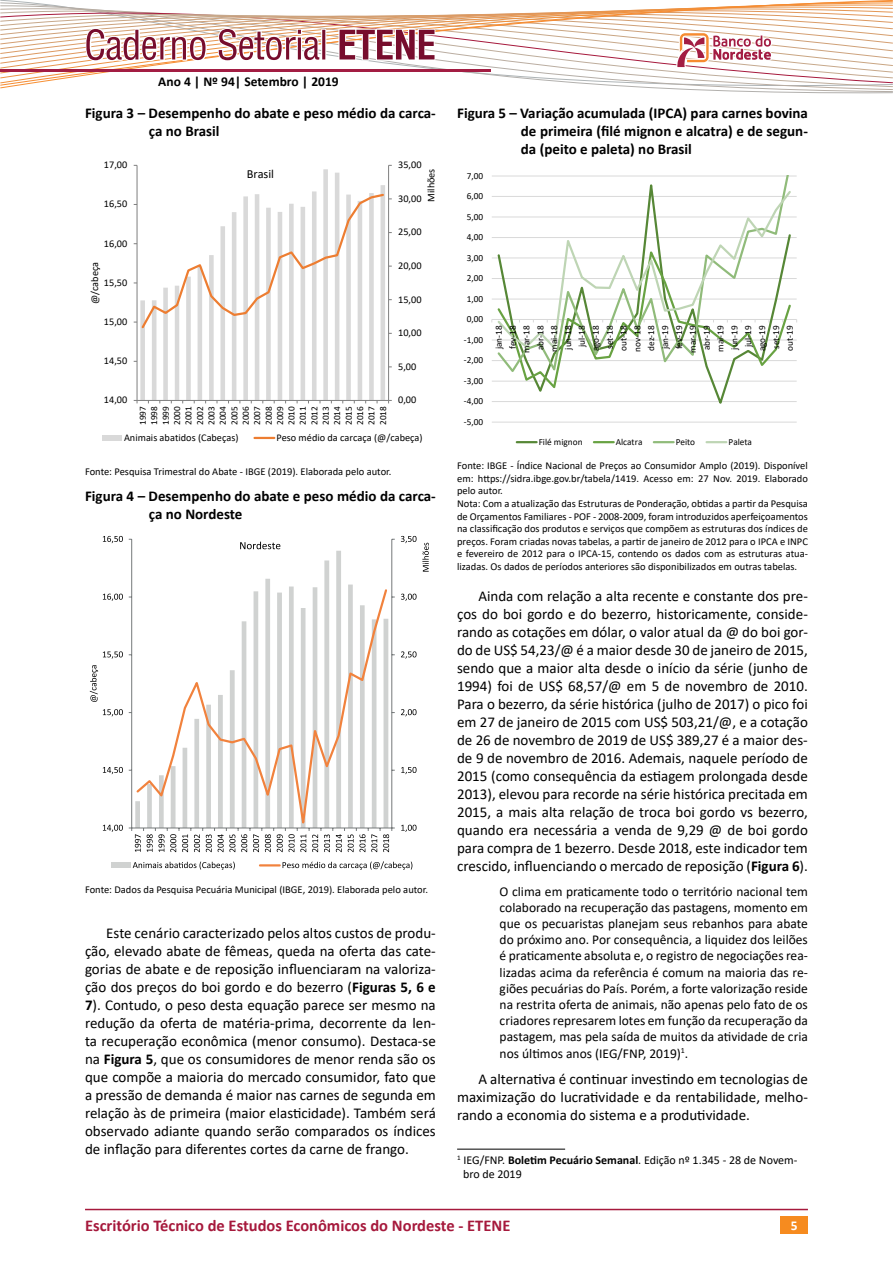
<style>
.page{position:relative;width:893px;height:1263px;background:#fff}
.page>*{position:absolute;margin:0;border:0;box-sizing:border-box;transform-origin:0 0}
.t1{font:700 16.5px "Calibri";color:#a6193c}
.t2{font:15px/18px "Calibri";color:#000;text-align:justify}
.t3{font:700 15px/18px "Calibri";color:#000}
.t4{font:13.5px/16.2px "Calibri";color:#000;text-align:justify}
.t5{font:700 13.5px "Calibri";color:#000}
.t6{font:700 13.5px "Calibri";color:#fff}
.t7{font:12.45px "Calibri";color:#000}
.t8{font:12px/14.4px "Calibri";color:#000}
.t9{font:10.5px/12.6px "Calibri";color:#000}
.t10{font:10.2px "Calibri";color:#000}
.t11{font:9.3px/11.4px "Calibri";color:#000;text-align:justify}
.s1{font-weight:700}
</style>
<div class="page">
<div style="left:781px;top:1216px;width:27px;height:17px;background:#f68b1f"></div>
<hr style="left:85px;top:1209px;width:723px;height:1px;background:#a6193c">
<svg style="left:140px;top:392px;width:245px;height:8px"></svg>
<hr style="left:137px;top:165px;width:1px;height:235px;background:#7f7f7f">
<hr style="left:137px;top:400px;width:252px;height:1px;background:#7f7f7f">
<hr style="left:388px;top:165px;width:1px;height:235px;background:#7f7f7f">
<div style="left:102px;top:435px;width:20px;height:6px;background:#d9d9d9"></div>
<hr style="left:254px;top:437px;width:20px;height:2px;background:#ed7d31">
<svg style="left:265px;top:551px;width:88px;height:37px"></svg>
<hr style="left:131px;top:539px;width:1px;height:289px;background:#75797a">
<hr style="left:391px;top:539px;width:1px;height:289px;background:#75797a">
<svg style="left:134px;top:588px;width:255px;height:240px"></svg>
<svg style="left:103px;top:825px;width:20px;height:7px"></svg>
<svg style="left:103px;top:767px;width:20px;height:7px"></svg>
<svg style="left:103px;top:709px;width:20px;height:7px"></svg>
<svg style="left:103px;top:651px;width:20px;height:8px"></svg>
<svg style="left:103px;top:594px;width:20px;height:7px"></svg>
<svg style="left:103px;top:536px;width:20px;height:7px"></svg>
<svg style="left:129px;top:828px;width:266px;height:24px"></svg>
<svg style="left:401px;top:825px;width:16px;height:7px"></svg>
<svg style="left:401px;top:767px;width:16px;height:7px"></svg>
<svg style="left:401px;top:709px;width:16px;height:7px"></svg>
<svg style="left:401px;top:651px;width:16px;height:8px"></svg>
<svg style="left:401px;top:594px;width:16px;height:7px"></svg>
<svg style="left:90px;top:665px;width:8px;height:37px"></svg>
<svg style="left:401px;top:536px;width:28px;height:36px"></svg>
<svg style="left:240px;top:542px;width:40px;height:7px"></svg>
<div style="left:111px;top:863px;width:19px;height:5px;background:#d0d2d1"></div>
<svg style="left:133px;top:862px;width:102px;height:8px"></svg>
<hr style="left:260px;top:864px;width:20px;height:2px;background:#f1823d">
<svg style="left:283px;top:861px;width:129px;height:9px"></svg>
<hr style="left:492px;top:422px;width:305px;height:1px;background:#d9d9d9">
<hr style="left:492px;top:401px;width:305px;height:1px;background:#d9d9d9">
<svg style="left:0;top:0;width:893px;height:392px"></svg>
<svg style="left:496px;top:176px;width:296px;height:200px"></svg>
<svg style="left:496px;top:189px;width:297px;height:164px"></svg>
<hr style="left:517px;top:441px;width:20px;height:2px;background:#568736">
<hr style="left:594px;top:441px;width:20px;height:2px;background:#68a242">
<hr style="left:654px;top:441px;width:20px;height:2px;background:#90bb7a">
<svg style="left:707px;top:441px;width:19px;height:2px"></svg>
<hr style="left:457px;top:1149px;width:108px;height:1px;background:#000">
<p class="t5" style="left:158px;top:72px;width:182px">Ano 4 | Nº 94| Setembro | 2019</p>
<p class="t3" style="left:149px;top:103px;width:289px;text-indent:-64px">Figura 3 – Desempenho do abate e peso médio da carca&shy;ça no Brasil</p>
<p class="t10" style="left:104px;top:158px;width:25px">17,00</p>
<p class="t10" style="left:104px;top:197px;width:25px">16,50</p>
<p class="t10" style="left:104px;top:236px;width:25px">16,00</p>
<p class="t10" style="left:88px;top:304px;width:44px;rotate:-90deg">@/cabeça</p>
<p class="t10" style="left:104px;top:275px;width:25px">15,50</p>
<p class="t10" style="left:104px;top:315px;width:25px">15,00</p>
<p class="t10" style="left:104px;top:354px;width:25px">14,50</p>
<p class="t10" style="left:104px;top:393px;width:25px">14,00</p>
<p class="t7" style="left:247px;top:165px;width:29px">Brasil</p>
<p class="t11" style="left:137px;top:425px;width:20px;rotate:-90deg">1997<br>1998<br>1999<br>2000<br>2001<br>2002<br>2003<br>2004<br>2005<br>2006<br>2007<br>2008<br>2009<br>2010<br>2011<br>2012<br>2013<br>2014<br>2015<br>2016<br>2017<br>2018</p>
<p class="t10" style="left:398px;top:158px;width:25px">35,00</p>
<p class="t10" style="left:424px;top:202px;width:35px;rotate:-90deg">Milhões</p>
<p class="t10" style="left:398px;top:191px;width:25px">30,00</p>
<p class="t10" style="left:398px;top:225px;width:25px">25,00</p>
<p class="t10" style="left:398px;top:259px;width:25px">20,00</p>
<p class="t10" style="left:398px;top:292px;width:25px">15,00</p>
<p class="t10" style="left:398px;top:326px;width:25px">10,00</p>
<p class="t10" style="left:398px;top:359px;width:20px">5,00</p>
<p class="t10" style="left:398px;top:393px;width:20px">0,00</p>
<p class="t10" style="left:124px;top:430px;width:116px">Animais abatidos (Cabeças)</p>
<p class="t10" style="left:276px;top:430px;width:148px">Peso médio da carcaça (@/cabeça)</p>
<p class="t9" style="left:85px;top:464px;width:308px">Fonte: Pesquisa Trimestral do Abate - IBGE (2019). Elaborada pelo autor.</p>
<p class="t3" style="left:149px;top:487px;width:289px;text-indent:-64px">Figura 4 – Desempenho do abate e peso médio da carca&shy;ça no Nordeste</p>
<p class="t9" style="left:85px;top:883px;width:344px">Fonte: Dados da Pesquisa Pecuária Municipal (IBGE, 2019). Elaborada pelo autor.</p>
<p class="t2" style="left:85px;top:923px;width:352px;text-indent:21px">Este cenário caracterizado pelos altos custos de produ&shy;ção, elevado abate de fêmeas, queda na oferta das cate&shy;gorias de abate e de reposição influenciaram na valoriza&shy;ção dos preços do boi gordo e do bezerro (<span class="s1">Figuras 5, 6 e 7</span>). Contudo, o peso desta equação parece ser mesmo na redução da oferta de matéria-prima, decorrente da len&shy;ta recuperação econômica (menor consumo). Destaca-se na <span class="s1">Figura 5</span>, que os consumidores de menor renda são os que compõe a maioria do mercado consumidor, fato que a pressão de demanda é maior nas carnes de segunda em relação às de primeira (maior elasticidade). Também será observado adiante quando serão comparados os índices de inflação para diferentes cortes da carne de frango.</p>
<p class="t3" style="left:521px;top:103px;width:289px;text-align:justify;text-indent:-64px">Figura 5 – Variação acumulada (IPCA) para carnes bovina de primeira (filé mignon e alcatra) e de segun&shy;da (peito e paleta) no Brasil</p>
<p class="t11" style="left:467px;top:170px;width:18px">7,00</p>
<p class="t11" style="left:467px;top:190px;width:18px">6,00</p>
<p class="t11" style="left:467px;top:211px;width:18px">5,00</p>
<p class="t11" style="left:467px;top:231px;width:18px">4,00</p>
<p class="t11" style="left:467px;top:252px;width:18px">3,00</p>
<p class="t11" style="left:467px;top:272px;width:18px">2,00</p>
<p class="t11" style="left:467px;top:293px;width:18px">1,00</p>
<p class="t11" style="left:467px;top:313px;width:18px">0,00</p>
<p class="t11" style="left:464px;top:334px;width:21px">-1,00</p>
<p class="t11" style="left:464px;top:354px;width:21px">-2,00</p>
<p class="t11" style="left:464px;top:375px;width:21px">-3,00</p>
<p class="t11" style="left:464px;top:395px;width:21px">-4,00</p>
<p class="t11" style="left:464px;top:416px;width:21px">-5,00</p>
<p class="t11" style="left:492px;top:353px;width:29px;line-height:13.8px;text-align:right;rotate:-90deg">jan-18 fev-18 mar-18 abr-18 mai-18 jun-18 jul-18 ago-18 set-18 out-18 nov-18 dez-18 jan-19 fev-19 mar-19 abr-19 mai-19 jun-19 jul-19 ago-19 set-19 out-19</p>
<p class="t11" style="left:539px;top:436px;width:45px">Filé mignon</p>
<p class="t11" style="left:616px;top:436px;width:28px">Alcatra</p>
<p class="t11" style="left:676px;top:436px;width:21px">Peito</p>
<p class="t11" style="left:728px;top:436px;width:25px">Paleta</p>
<p class="t9" style="left:457px;top:459px;width:352px">Fonte: IBGE - Índice Nacional de Preços ao Consumidor Amplo (2019). Disponível em: https://sidra.ibge.gov.br/tabela/1419. Acesso em: 27 Nov. 2019. Elaborado pelo autor.<br>Nota: Com a atualização das Estruturas de Ponderação, obtidas a partir da Pesquisa de Orçamentos Familiares - POF - 2008-2009, foram introduzidos aperfeiçoamentos na classificação dos produtos e serviços que compõem as estruturas dos índices de preços. Foram criadas novas tabelas, a partir de janeiro de 2012 para o IPCA e INPC e fevereiro de 2012 para o IPCA-15, contendo os dados com as estruturas atua&shy;lizadas. Os dados de períodos anteriores são disponibilizados em outras tabelas.</p>
<p class="t2" style="left:457px;top:586px;width:352px;text-indent:21px">Ainda com relação a alta recente e constante dos pre&shy;ços do boi gordo e do bezerro, historicamente, conside&shy;rando as cotações em dólar, o valor atual da @ do boi gor&shy;do de US$ 54,23/@ é a maior desde 30 de janeiro de 2015, sendo que a maior alta desde o início da série (junho de 1994) foi de US$ 68,57/@ em 5 de novembro de 2010.<br>Para o bezerro, da série histórica (julho de 2017) o pico foi em 27 de janeiro de 2015 com US$ 503,21/@, e a cotação de 26 de novembro de 2019 de US$ 389,27 é a maior des&shy;de 9 de novembro de 2016. Ademais, naquele período de 2015 (como consequência da estiagem prolongada desde 2013), elevou para recorde na série histórica precitada em 2015, a mais alta relação de troca boi gordo vs bezerro, quando era necessária a venda de 9,29 @ de boi gordo para compra de 1 bezerro. Desde 2018, este indicador tem crescido, influenciando o mercado de reposição (<span class="s1">Figura 6</span>).</p>
<p class="t4" style="left:500px;top:882px;width:310px">O clima em praticamente todo o território nacional tem colaborado na recuperação das pastagens, momento em que os pecuaristas planejam seus rebanhos para abate do próximo ano. Por consequência, a liquidez dos leilões é praticamente absoluta e, o registro de negociações rea&shy;lizadas acima da referência é comum na maioria das re&shy;giões pecuárias do País. Porém, a forte valorização reside na restrita oferta de animais, não apenas pelo fato de os criadores represarem lotes em função da recuperação da pastagem, mas pela saída de muitos da atividade de cria nos últimos anos (IEG/FNP, 2019)<sup>1</sup>.</p>
<p class="t2" style="left:457px;top:1070px;width:352px;text-indent:21px">A alternativa é continuar investindo em tecnologias de maximização do lucratividade e da rentabilidade, melho&shy;rando a economia do sistema e a produtividade.</p>
<p class="t8" style="left:463px;top:1152px;width:336px;text-indent:-6px"><sup>1</sup> IEG/FNP. <span class="s1">Boletim Pecuário Semanal</span>. Edição nº 1.345 - 28 de Novem&shy;bro de 2019</p>
<p class="t1" style="left:85px;top:1213px;width:427px">Escritório Técnico de Estudos Econômicos do Nordeste - ETENE</p>
<p class="t6" style="left:791px;top:1216px;width:8px">5</p>
</div>
